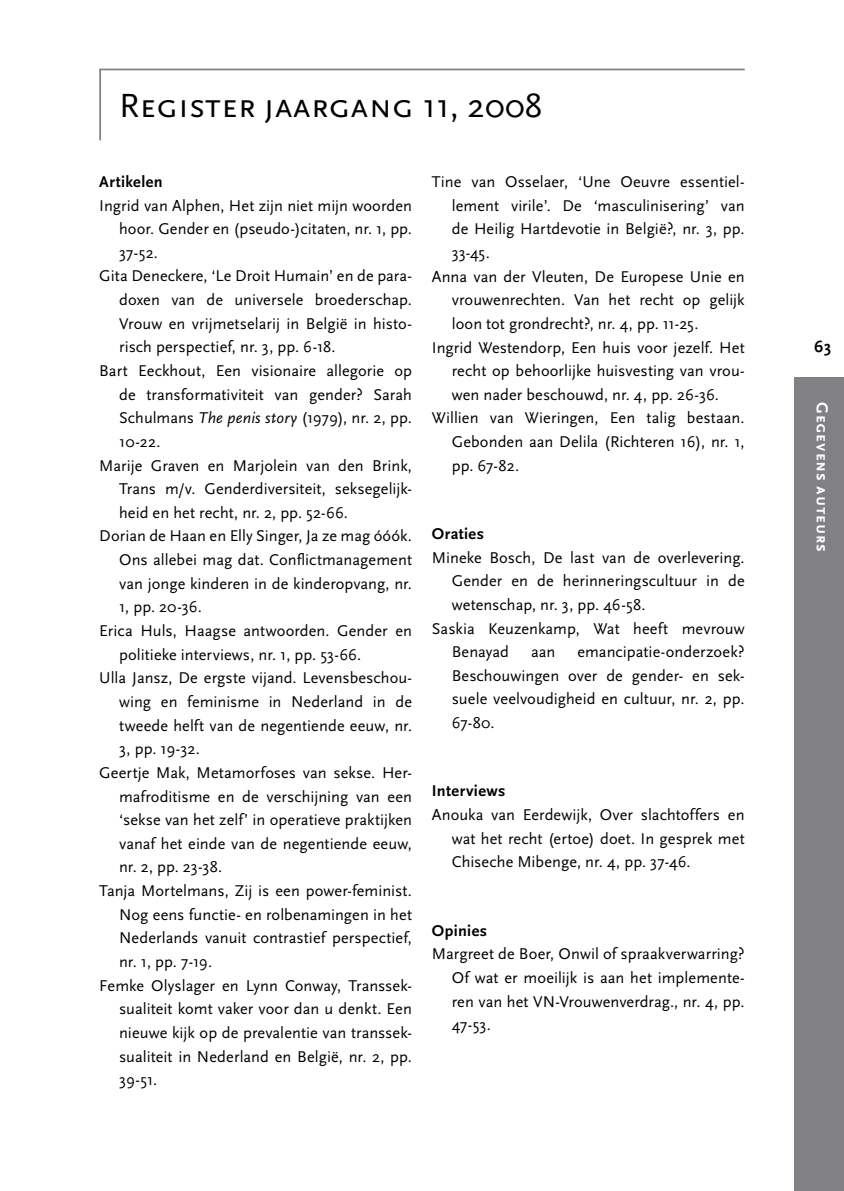
<style>
.page{position:relative;width:844px;height:1191px;background:#fff}
.page>*{position:absolute;margin:0;border:0;box-sizing:border-box;transform-origin:0 0}
.t1{font:35px "Scala Sans Caps";color:#000}
.t2{font:700 16.62px "Scala Sans Caps";letter-spacing:.045em;color:#fff}
.t3{font:700 16.62px "Scala Sans";color:#000}
.t4{font:16.28px/23.6px "Scala Sans";letter-spacing:.005em;color:#000;text-align:justify}
.t5{font:700 16.28px "Scala Sans";letter-spacing:.02em;color:#000}
.s1{font-style:italic}
</style>
<div class="page">
<div style="left:794px;top:377px;width:49px;height:814px;background:#818084"></div>
<hr style="left:99px;top:69px;width:645px;height:1px;background:#818084">
<hr style="left:99px;top:69px;width:2px;height:71px;background:#818084">
<h1 class="t1" style="left:119px;top:86px;width:424px">Register jaargang 11, 2008</h1>
<p class="t5" style="left:99px;top:173px;width:65px">Artikelen</p>
<p class="t4" style="left:99px;top:194px;width:314px">Ingrid van Alphen, Het zijn niet mijn woorden</p>
<p class="t4" style="left:119px;top:217px;width:294px">hoor. Gender en (pseudo-)citaten, nr. 1, pp.</p>
<p class="t4" style="left:119px;top:241px;width:40px">37-52.</p>
<p class="t4" style="left:99px;top:265px;width:314px">Gita Deneckere, ‘Le Droit Humain’ en de para-</p>
<p class="t4" style="left:119px;top:288px;width:294px">doxen van de universele broederschap.</p>
<p class="t4" style="left:119px;top:312px;width:294px">Vrouw en vrijmetselarij in België in histo-</p>
<p class="t4" style="left:119px;top:335px;width:218px">risch perspectief, nr. 3, pp. 6-18.</p>
<p class="t4" style="left:99px;top:359px;width:314px">Bart Eeckhout, Een visionaire allegorie op</p>
<p class="t4" style="left:119px;top:383px;width:294px">de transformativiteit van gender? Sarah</p>
<p class="t4" style="left:119px;top:406px;width:294px">Schulmans <span class="s1">The penis story</span> (1979), nr. 2, pp.</p>
<p class="t4" style="left:119px;top:430px;width:43px">10-22.</p>
<p class="t4" style="left:99px;top:454px;width:314px">Marije Graven en Marjolein van den Brink,</p>
<p class="t4" style="left:119px;top:477px;width:294px">Trans m/v. Genderdiversiteit, seksegelijk-</p>
<p class="t4" style="left:119px;top:501px;width:230px">heid en het recht, nr. 2, pp. 52-66.</p>
<p class="t4" style="left:99px;top:524px;width:314px">Dorian de Haan en Elly Singer, Ja ze mag óóók.</p>
<p class="t4" style="left:119px;top:548px;width:294px">Ons allebei mag dat. Conflictmanagement</p>
<p class="t4" style="left:119px;top:572px;width:294px">van jonge kinderen in de kinderopvang, nr.</p>
<p class="t4" style="left:119px;top:595px;width:84px">1, pp. 20-36.</p>
<p class="t4" style="left:99px;top:619px;width:314px">Erica Huls, Haagse antwoorden. Gender en</p>
<p class="t4" style="left:119px;top:643px;width:243px">politieke interviews, nr. 1, pp. 53-66.</p>
<p class="t4" style="left:99px;top:666px;width:314px">Ulla Jansz, De ergste vijand. Levensbeschou-</p>
<p class="t4" style="left:119px;top:690px;width:294px">wing en feminisme in Nederland in de</p>
<p class="t4" style="left:119px;top:714px;width:294px">tweede helft van de negentiende eeuw, nr.</p>
<p class="t4" style="left:119px;top:737px;width:82px">3, pp. 19-32.</p>
<p class="t4" style="left:99px;top:761px;width:314px">Geertje Mak, Metamorfoses van sekse. Her-</p>
<p class="t4" style="left:119px;top:784px;width:294px">mafroditisme en de verschijning van een</p>
<p class="t4" style="left:119px;top:808px;width:294px">‘sekse van het zelf’ in operatieve praktijken</p>
<p class="t4" style="left:119px;top:832px;width:294px">vanaf het einde van de negentiende eeuw,</p>
<p class="t4" style="left:119px;top:855px;width:105px">nr. 2, pp. 23-38.</p>
<p class="t4" style="left:99px;top:879px;width:314px">Tanja Mortelmans, Zij is een power-feminist.</p>
<p class="t4" style="left:119px;top:903px;width:294px">Nog eens functie- en rolbenamingen in het</p>
<p class="t4" style="left:119px;top:926px;width:294px">Nederlands vanuit contrastief perspectief,</p>
<p class="t4" style="left:119px;top:950px;width:94px">nr. 1, pp. 7-19.</p>
<p class="t4" style="left:99px;top:973px;width:314px">Femke Olyslager en Lynn Conway, Transsek-</p>
<p class="t4" style="left:119px;top:997px;width:294px">sualiteit komt vaker voor dan u denkt. Een</p>
<p class="t4" style="left:119px;top:1021px;width:294px">nieuwe kijk op de prevalentie van transsek-</p>
<p class="t4" style="left:119px;top:1044px;width:294px">sualiteit in Nederland en België, nr. 2, pp.</p>
<p class="t4" style="left:119px;top:1068px;width:40px">39-51.</p>
<p class="t4" style="left:432px;top:170px;width:314px">Tine van Osselaer, ‘Une Oeuvre essentiel-</p>
<p class="t4" style="left:451px;top:194px;width:294px">lement virile’. De ‘masculinisering’ van</p>
<p class="t4" style="left:451px;top:217px;width:294px">de Heilig Hartdevotie in België?, nr. 3, pp.</p>
<p class="t4" style="left:451px;top:241px;width:40px">33-45.</p>
<p class="t4" style="left:432px;top:265px;width:314px">Anna van der Vleuten, De Europese Unie en</p>
<p class="t4" style="left:451px;top:288px;width:294px">vrouwenrechten. Van het recht op gelijk</p>
<p class="t4" style="left:451px;top:312px;width:248px">loon tot grondrecht?, nr. 4, pp. 11-25.</p>
<p class="t4" style="left:432px;top:336px;width:314px">Ingrid Westendorp, Een huis voor jezelf. Het</p>
<p class="t4" style="left:451px;top:359px;width:294px">recht op behoorlijke huisvesting van vrou-</p>
<p class="t4" style="left:451px;top:383px;width:269px">wen nader beschouwd, nr. 4, pp. 26-36.</p>
<p class="t4" style="left:432px;top:406px;width:314px">Willien van Wieringen, Een talig bestaan.</p>
<p class="t4" style="left:451px;top:430px;width:294px">Gebonden aan Delila (Richteren 16), nr. 1,</p>
<p class="t4" style="left:451px;top:454px;width:69px">pp. 67-82.</p>
<p class="t5" style="left:432px;top:525px;width:53px">Oraties</p>
<p class="t4" style="left:432px;top:546px;width:314px">Mineke Bosch, De last van de overlevering.</p>
<p class="t4" style="left:451px;top:569px;width:294px">Gender en de herinneringscultuur in de</p>
<p class="t4" style="left:451px;top:593px;width:195px">wetenschap, nr. 3, pp. 46-58.</p>
<p class="t4" style="left:432px;top:617px;width:314px">Saskia Keuzenkamp, Wat heeft mevrouw</p>
<p class="t4" style="left:451px;top:640px;width:59px">Benayad</p>
<p class="t4" style="left:531px;top:640px;width:26px">aan</p>
<p class="t4" style="left:451px;top:640px;width:294px;text-indent:125px">emancipatie-onderzoek?<br>Beschouwingen over de gender- en sek&shy;suele veelvoudigheid en cultuur, nr. 2, pp.<br>67-80.</p>
<p class="t5" style="left:432px;top:782px;width:75px">Interviews</p>
<p class="t4" style="left:451px;top:803px;width:294px;text-indent:-20px">Anouka van Eerdewijk, Over slachtoffers en wat het recht (ertoe) doet. In gesprek met Chiseche Mibenge, nr. 4, pp. 37-46.</p>
<p class="t5" style="left:432px;top:921px;width:57px">Opinies</p>
<p class="t4" style="left:451px;top:942px;width:294px;text-indent:-20px">Margreet de Boer, Onwil of spraakverwarring?<br>Of wat er moeilijk is aan het implemente&shy;ren van het VN-Vrouwenverdrag., nr. 4, pp.<br>47-53.</p>
<p class="t3" style="left:814px;top:337px;width:19px">63</p>
<p class="t2" style="left:831px;top:402px;width:151px;rotate:90deg">Gegevens auteurs</p>
</div>
